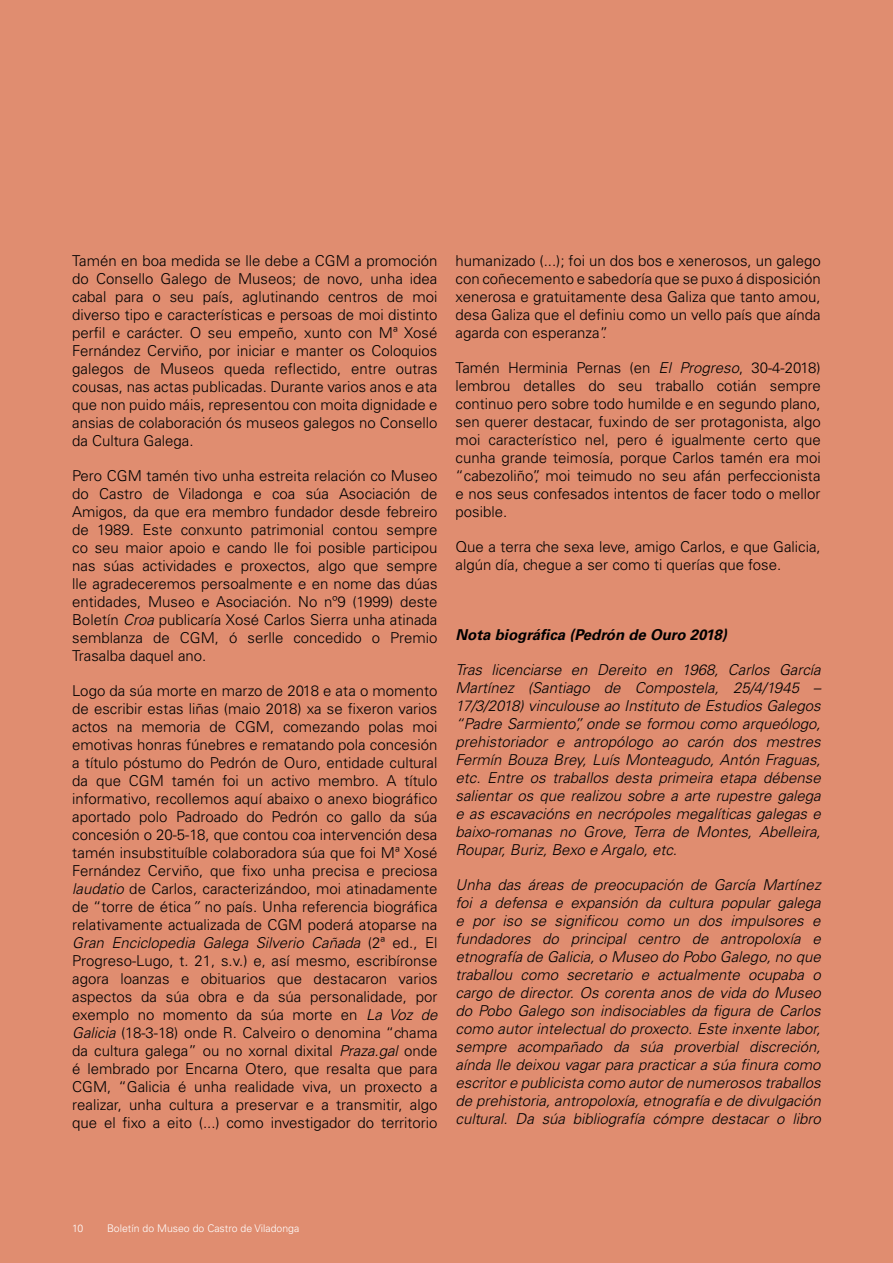
<style>
.page{position:relative;width:893px;height:1263px;background:#e08d70}
.page>*{position:absolute;margin:0;border:0;box-sizing:border-box;transform-origin:0 0}
.t1{font:300 15px/18px "Univers LT Std";color:#000;text-align:justify}
.t2{font:italic 300 15px/18px "Univers LT Std";color:#000;text-align:justify}
.t3{font:italic 700 15px "Univers LT Std";color:#000}
.t4{font:300 10.5px "Univers LT Std";color:#fff}
.s1{font-style:italic}
</style>
<div class="page">
<p class="t1" style="left:72px;top:252px;width:367px">Tamén en boa medida se lle debe a CGM a promoción do Consello Galego de Museos; de novo, unha idea cabal para o seu país, aglutinando centros de moi diverso tipo e características e persoas de moi distinto perfil e carácter. O seu empeño, xunto con Mª Xosé Fernández Cerviño, por iniciar e manter os Coloquios galegos de Museos queda reflectido, entre outras cousas, nas actas publicadas. Durante varios anos e ata que non puido máis, representou con moita dignidade e ansias de colaboración ós museos galegos no Consello da Cultura Galega.</p>
<p class="t1" style="left:72px;top:467px;width:367px">Pero CGM tamén tivo unha estreita relación co Museo do Castro de Viladonga e coa súa Asociación de Amigos, da que era membro fundador desde febreiro de 1989. Este conxunto patrimonial contou sempre co seu maior apoio e cando lle foi posible participou nas súas actividades e proxectos, algo que sempre lle agradeceremos persoalmente e en nome das dúas entidades, Museo e Asociación. No nº9 (1999) deste Boletín <span class="s1">Croa</span> publicaría Xosé Carlos Sierra unha atinada semblanza de CGM, ó serlle concedido o Premio Trasalba daquel ano.</p>
<p class="t1" style="left:72px;top:682px;width:367px">Logo da súa morte en marzo de 2018 e ata o momento de escribir estas liñas (maio 2018) xa se fixeron varios actos na memoria de CGM, comezando polas moi emotivas honras fúnebres e rematando pola concesión a título póstumo do Pedrón de Ouro, entidade cultural da que CGM tamén foi un activo membro. A título informativo, recollemos aquí abaixo o anexo biográfico aportado polo Padroado do Pedrón co gallo da súa concesión o 20-5-18, que contou coa intervención desa tamén insubstituíble colaboradora súa que foi Mª Xosé Fernández Cerviño, que fixo unha precisa e preciosa <span class="s1">laudatio</span> de Carlos, caracterizándoo, moi atinadamente de “torre de ética<span class="s1">”</span> no país. Unha referencia biográfica relativamente actualizada de CGM poderá atoparse na <span class="s1">Gran Enciclopedia Galega Silverio Cañada</span> (2ª ed., El Progreso-Lugo, t. 21, s.v.) e, así mesmo, escribíronse agora loanzas e obituarios que destacaron varios aspectos da súa obra e da súa personalidade, por exemplo no momento da súa morte en <span class="s1">La Voz de Galicia</span> (18-3-18) onde R. Calveiro o denomina “chama da cultura galega” ou no xornal dixital <span class="s1">Praza.gal</span> onde é lembrado por Encarna Otero, que resalta que para CGM, “Galicia é unha realidade viva, un proxecto a realizar, unha cultura a preservar e a transmitir, algo que el fixo a eito (...) como investigador do territorio</p>
<p class="t1" style="left:455px;top:252px;width:367px">humanizado (...); foi un dos bos e xenerosos, un galego con coñecemento e sabedoría que se puxo á disposición xenerosa e gratuitamente desa Galiza que tanto amou, desa Galiza que el definiu como un vello país que aínda agarda con esperanza”.</p>
<p class="t1" style="left:455px;top:359px;width:367px">Tamén Herminia Pernas (en <span class="s1">El Progreso</span>, 30-4-2018) lembrou detalles do seu traballo cotián sempre continuo pero sobre todo humilde e en segundo plano, sen querer destacar, fuxindo de ser protagonista, algo moi característico nel, pero é igualmente certo que cunha grande teimosía, porque Carlos tamén era moi “cabezoliño”, moi teimudo no seu afán perfeccionista e nos seus confesados intentos de facer todo o mellor posible.</p>
<p class="t1" style="left:455px;top:538px;width:367px">Que a terra che sexa leve, amigo Carlos, e que Galicia, algún día, chegue a ser como ti querías que fose.</p>
<p class="t3" style="left:455px;top:626px;width:273px">Nota biográfica (Pedrón de Ouro 2018)</p>
<p class="t2" style="left:455px;top:661px;width:367px">Tras licenciarse en Dereito en 1968, Carlos García Martínez (Santiago de Compostela, 25/4/1945 – 17/3/2018) vinculouse ao Instituto de Estudios Galegos “Padre Sarmiento”, onde se formou como arqueólogo, prehistoriador e antropólogo ao carón dos mestres Fermín Bouza Brey, Luís Monteagudo, Antón Fraguas, etc. Entre os traballos desta primeira etapa débense salientar os que realizou sobre a arte rupestre galega e as escavacións en necrópoles megalíticas galegas e baixo-romanas no Grove, Terra de Montes, Abelleira, Roupar, Buriz, Bexo e Argalo, etc.</p>
<p class="t2" style="left:455px;top:876px;width:367px">Unha das áreas de preocupación de García Martínez foi a defensa e expansión da cultura popular galega e por iso se significou como un dos impulsores e fundadores do principal centro de antropoloxía e etnografía de Galicia, o Museo do Pobo Galego, no que traballou como secretario e actualmente ocupaba o cargo de director. Os corenta anos de vida do Museo do Pobo Galego son indisociables da figura de Carlos como autor intelectual do proxecto. Este inxente labor, sempre acompañado da súa proverbial discreción, aínda lle deixou vagar para practicar a súa finura como escritor e publicista como autor de numerosos traballos de prehistoria, antropoloxía, etnografía e de divulgación cultural. Da súa bibliografía cómpre destacar o libro</p>
<p class="t4" style="left:72px;top:1222px;width:12px">10</p>
<p class="t4" style="left:107px;top:1222px;width:194px">Boletín do Museo do Castro de Viladonga</p>
</div>
